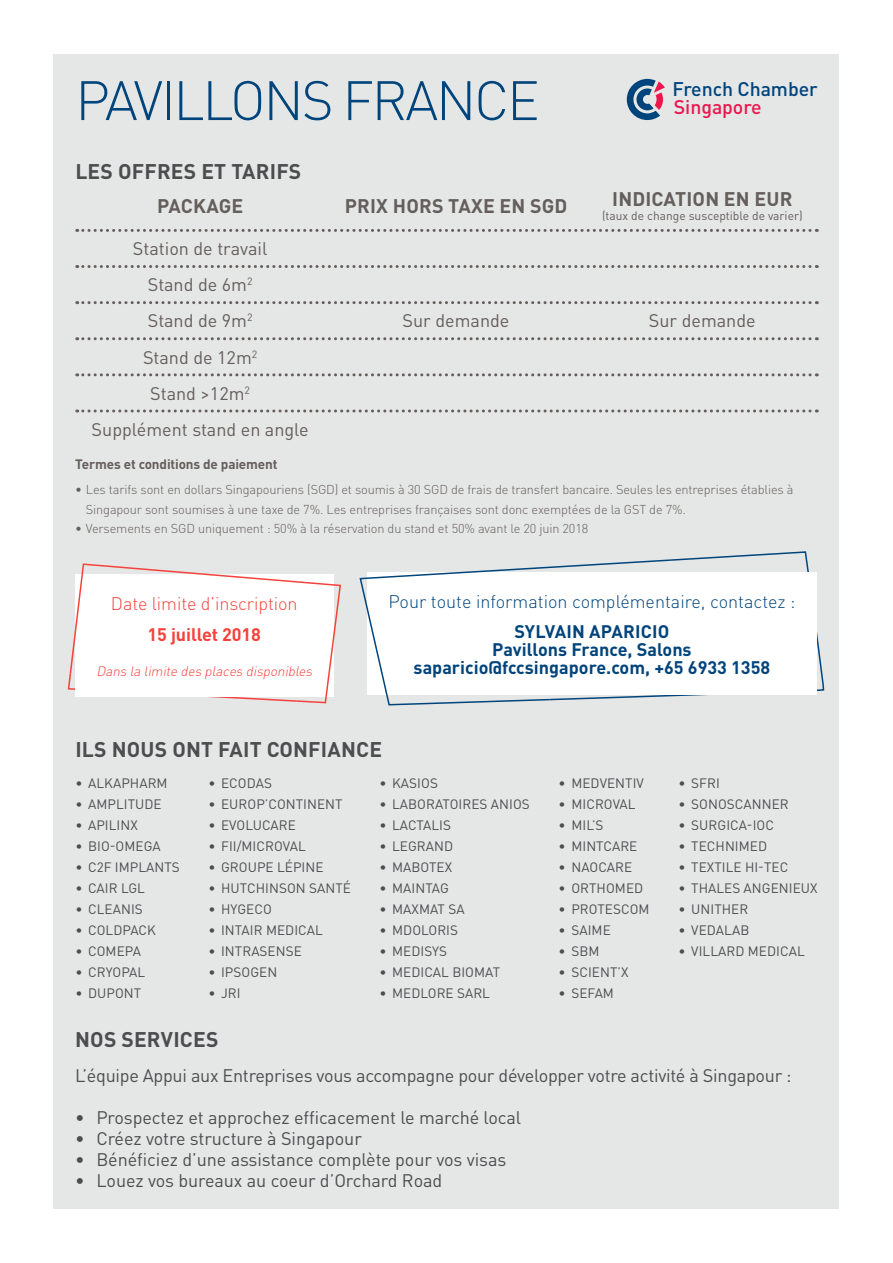
<style>
.page{position:relative;width:893px;height:1263px;background:#fff}
.page>*{position:absolute;margin:0;border:0;box-sizing:border-box;transform-origin:0 0}
.t1{font:300 54.6px "DIN Pro";letter-spacing:-.04em;color:#00447c}
.t2{font:700 21px "DIN Pro";letter-spacing:.01em;color:#4d4d4f}
.t3{font:700 19.5px "DIN Pro";letter-spacing:.01em;color:#645e5c}
.t4{font:500 19.5px "DIN Pro";letter-spacing:-.005em;color:#00447c}
.t5{font:500 19.5px "DIN Pro";letter-spacing:-.005em;color:#ed174f}
.t6{font:18px "DIN Pro";letter-spacing:-.005em;color:#4d4d4f}
.t7{font:18px/36.3px "DIN Pro";color:#645e5c;text-align:center}
.t8{font:700 18px "DIN Pro";color:#00447c}
.t9{font:300 18px "DIN Pro";color:#00447c}
.t10{font:300 18px "DIN Pro";letter-spacing:-.005em;color:#f5423b}
.t11{font:700 18px "DIN Pro";letter-spacing:-.005em;color:#f5423b}
.t12{font:13.5px "DIN Pro";letter-spacing:.005em;color:#4d4d4f}
.t13{font:italic 300 13.5px "DIN Pro";color:#f5423b}
.t14{font:700 13.5px "DIN Pro";letter-spacing:-.01em;color:#645e5c}
.t15{font:300 12.75px/19.5px "DIN Pro";letter-spacing:-.01em;color:#645e5c}
.t16{font:12px "DIN Pro";color:#645e5c}
</style>
<div class="page">
<div style="left:54px;top:54px;width:785px;height:1154px;background:#e5e6e6"></div>
<svg style="left:627px;top:79px;width:38px;height:41px"></svg>
<svg style="left:77px;top:229px;width:740px;height:3px"></svg>
<svg style="left:77px;top:301px;width:740px;height:3px"></svg>
<svg style="left:77px;top:373px;width:740px;height:3px"></svg>
<svg style="left:77px;top:265px;width:740px;height:3px"></svg>
<svg style="left:77px;top:337px;width:740px;height:3px"></svg>
<svg style="left:77px;top:409px;width:740px;height:3px"></svg>
<svg style="left:67px;top:563px;width:274px;height:141px"></svg>
<svg style="left:672px;top:552px;width:153px;height:145px"></svg>
<div style="left:367px;top:572px;width:450px;height:123px;background:#fff"></div>
<svg style="left:359px;top:559px;width:313px;height:146px"></svg>
<h1 class="t1" style="left:75px;top:63px;width:466px">Pavillons France</h1>
<h3 class="t4" style="left:673px;top:76px;width:147px">French Chamber</h3>
<h3 class="t5" style="left:674px;top:94px;width:89px">Singapore</h3>
<h2 class="t2" style="left:75px;top:157px;width:57px">LES OFFRES</h2>
<h2 class="t2" style="left:201px;top:157px;width:54px">ET TARIFS</h2>
<h3 class="t3" style="left:157px;top:193px;width:25px">PACKAGE</h3>
<h3 class="t3" style="left:345px;top:193px;width:24px">PRIX</h3>
<h3 class="t3" style="left:393px;top:193px;width:27px">HORS</h3>
<h3 class="t3" style="left:448px;top:193px;width:23px">TAXE</h3>
<h3 class="t3" style="left:500px;top:193px;width:69px">EN SGD</h3>
<h3 class="t3" style="left:612px;top:186px;width:19px">INDICA</h3>
<h3 class="t3" style="left:675px;top:186px;width:23px">TION</h3>
<h3 class="t3" style="left:724px;top:186px;width:56px">EN EUR</h3>
<p class="t16" style="left:602px;top:208px;width:202px">(TAUX DE CHANGE SUSCEPTIBLE DE VARIER)</p>
<h3 class="t7" style="left:133px;top:229px;width:136px">STATION DE TRAVAIL<br>STAND DE 6M<sup>2<br></sup>STAND DE 9M<sup>2</sup></h3>
<h3 class="t7" style="left:92px;top:338px;width:219px">STAND DE 12M<sup>2<br></sup>STAND &gt;12M<sup>2<br></sup>SUPPLÉMENT STAND EN ANGLE</h3>
<p class="t14" style="left:75px;top:454px;width:204px">TERMES ET CONDITIONS DE PAIEMENT</p>
<h3 class="t7" style="left:403px;top:302px;width:108px">SUR DEMANDE</h3>
<h3 class="t7" style="left:649px;top:302px;width:108px">SUR DEMANDE</h3>
<p class="t15" style="left:86px;top:479px;width:709px;text-indent:-11px">• Les tarifs sont en dollars Singapouriens (SG D) et soumis à 30 SG D de frais de transfert bancaire. Seules les entreprises établies à<br>Singapour sont soumises à une taxe de 7%. Les entreprises françaises sont donc exemptées de la GST de 7%.</p>
<p class="t15" style="left:75px;top:518px;width:515px">• Versements en SG D uniquement : 50% à la réservation du stand et 50% avant le 20 juin 2018</p>
<h3 class="t10" style="left:111px;top:591px;width:188px">Date limite d’inscription</h3>
<h3 class="t11" style="left:148px;top:622px;width:115px">15 JUILLET 2018</h3>
<p class="t13" style="left:96px;top:662px;width:220px">Dans la limite des places disponibles</p>
<h3 class="t9" style="left:388px;top:589px;width:409px">Pour toute information complémentaire, contactez :</h3>
<h3 class="t8" style="left:514px;top:619px;width:51px">SYLVAIN</h3>
<h3 class="t8" style="left:589px;top:619px;width:23px">APARICIO</h3>
<h3 class="t8" style="left:492px;top:637px;width:201px">PAVILLONS FRANCE, SALONS</h3>
<h3 class="t8" style="left:414px;top:655px;width:358px">SAPARICIO@FCCSINGAPORE.COM, +65 6933 1358</h3>
<h2 class="t2" style="left:75px;top:735px;width:51px">ILS NOUS</h2>
<h2 class="t2" style="left:172px;top:735px;width:109px">ONT FAIT CONFIANCE</h2>
<p class="t12" style="left:75px;top:774px;width:48px">• ALKAPHARM</p>
<p class="t12" style="left:75px;top:795px;width:30px">• AMPLI</p>
<p class="t12" style="left:128px;top:795px;width:17px">TUDE</p>
<p class="t12" style="left:75px;top:816px;width:29px">• APILIN</p>
<p class="t12" style="left:130px;top:816px;width:9px">X</p>
<p class="t12" style="left:75px;top:837px;width:86px">• BIO-OMEGA</p>
<p class="t12" style="left:75px;top:858px;width:54px">• C2F IMPLAN</p>
<p class="t12" style="left:164px;top:858px;width:16px">TS</p>
<p class="t12" style="left:75px;top:879px;width:30px">• CAIR</p>
<p class="t12" style="left:121px;top:879px;width:22px">LGL</p>
<p class="t12" style="left:75px;top:900px;width:30px">• CLEANIS</p>
<p class="t12" style="left:75px;top:921px;width:31px">• COLDPAC</p>
<p class="t12" style="left:147px;top:921px;width:10px">K</p>
<p class="t12" style="left:75px;top:942px;width:32px">• COMEPA</p>
<p class="t12" style="left:75px;top:963px;width:47px">• CRYOPAL</p>
<p class="t12" style="left:75px;top:984px;width:32px">• DUPON</p>
<p class="t12" style="left:134px;top:984px;width:9px">T</p>
<p class="t12" style="left:208px;top:774px;width:31px">• ECODAS</p>
<p class="t12" style="left:208px;top:795px;width:31px">• EUROP</p>
<p class="t12" style="left:265px;top:795px;width:13px">’CON</p>
<p class="t12" style="left:296px;top:795px;width:16px">TINEN</p>
<p class="t12" style="left:335px;top:795px;width:9px">T</p>
<p class="t12" style="left:208px;top:816px;width:31px">• EVOLUCARE</p>
<p class="t12" style="left:208px;top:837px;width:53px">• FII/MICROVAL</p>
<p class="t12" style="left:208px;top:858px;width:23px">• GROUPE</p>
<p class="t12" style="left:277px;top:858px;width:25px">LÉPINE</p>
<p class="t12" style="left:208px;top:879px;width:48px">• HUTCHINSON</p>
<p class="t12" style="left:309px;top:879px;width:43px">SANTÉ</p>
<p class="t12" style="left:208px;top:900px;width:47px">• HYGECO</p>
<p class="t12" style="left:208px;top:921px;width:41px">• INTAIR</p>
<p class="t12" style="left:266px;top:921px;width:20px">MEDICAL</p>
<p class="t12" style="left:208px;top:942px;width:44px">• INTRASENSE</p>
<p class="t12" style="left:208px;top:963px;width:26px">• IPSO</p>
<p class="t12" style="left:250px;top:963px;width:18px">GEN</p>
<p class="t12" style="left:208px;top:984px;width:34px">• JRI</p>
<p class="t12" style="left:379px;top:774px;width:22px">• KASIOS</p>
<p class="t12" style="left:379px;top:795px;width:31px">• LABORA</p>
<p class="t12" style="left:443px;top:795px;width:16px">TOIRES</p>
<p class="t12" style="left:491px;top:795px;width:17px">ANIOS</p>
<p class="t12" style="left:379px;top:816px;width:52px">• LAC TALIS</p>
<p class="t12" style="left:379px;top:837px;width:48px">• LEGRAND</p>
<p class="t12" style="left:379px;top:858px;width:34px">• MABO</p>
<p class="t12" style="left:429px;top:858px;width:25px">TEX</p>
<p class="t12" style="left:379px;top:879px;width:71px">• MAIN TAG</p>
<p class="t12" style="left:379px;top:900px;width:86px">• MAXMAT SA</p>
<p class="t12" style="left:379px;top:921px;width:33px">• MDOLORIS</p>
<p class="t12" style="left:379px;top:942px;width:32px">• MEDIS</p>
<p class="t12" style="left:432px;top:942px;width:15px">YS</p>
<p class="t12" style="left:379px;top:963px;width:33px">• MEDICAL</p>
<p class="t12" style="left:452px;top:963px;width:18px">BIOMA</p>
<p class="t12" style="left:493px;top:963px;width:9px">T</p>
<p class="t12" style="left:379px;top:984px;width:33px">• MEDLORE</p>
<p class="t12" style="left:457px;top:984px;width:18px">SARL</p>
<h2 class="t2" style="left:75px;top:1025px;width:60px">NOS SER</h2>
<h2 class="t2" style="left:161px;top:1025px;width:25px">VICES</h2>
<p class="t12" style="left:559px;top:774px;width:33px">• MEDVEN</p>
<p class="t12" style="left:625px;top:774px;width:14px">TIV</p>
<p class="t12" style="left:559px;top:795px;width:33px">• MICROVAL</p>
<p class="t12" style="left:559px;top:816px;width:45px">• MIL’S</p>
<p class="t12" style="left:559px;top:837px;width:54px">• MINTCARE</p>
<p class="t12" style="left:559px;top:858px;width:33px">• NAOCARE</p>
<p class="t12" style="left:559px;top:879px;width:48px">• ORTHOMED</p>
<p class="t12" style="left:559px;top:900px;width:56px">• PROTESCOM</p>
<p class="t12" style="left:559px;top:921px;width:30px">• SAIME</p>
<p class="t12" style="left:559px;top:942px;width:42px">• SBM</p>
<p class="t12" style="left:559px;top:963px;width:29px">• SCIEN</p>
<p class="t12" style="left:610px;top:963px;width:20px">T’X</p>
<p class="t12" style="left:559px;top:984px;width:30px">• SEFAM</p>
<p class="t12" style="left:678px;top:774px;width:28px">• SFRI</p>
<p class="t12" style="left:678px;top:795px;width:31px">• SONOSCANNER</p>
<p class="t12" style="left:678px;top:816px;width:87px">• SURGICA-IOC</p>
<p class="t12" style="left:678px;top:837px;width:23px">• TECHNIMED</p>
<p class="t12" style="left:678px;top:858px;width:51px">• TEXTILE</p>
<p class="t12" style="left:745px;top:858px;width:28px">HI-TEC</p>
<p class="t12" style="left:678px;top:879px;width:22px">• THALES</p>
<p class="t12" style="left:744px;top:879px;width:36px">ANGENIEU</p>
<p class="t12" style="left:810px;top:879px;width:9px">X</p>
<p class="t12" style="left:678px;top:900px;width:53px">• UNITHER</p>
<p class="t12" style="left:678px;top:921px;width:30px">• VEDALAB</p>
<p class="t12" style="left:678px;top:942px;width:29px">• VILLARD</p>
<p class="t12" style="left:748px;top:942px;width:20px">MEDICAL</p>
<h3 class="t6" style="left:75px;top:1063px;width:718px">L’ÉQUIPE APPUI AUX ENTREPRISES VOUS ACCOMPAGNE POUR DÉVELOPPER VOTRE ACTIVITÉ À SINGAPOUR :</h3>
<h3 class="t6" style="left:75px;top:1105px;width:448px">• PROSPECTEZ ET APPROCHEZ EFFICACEMENT LE MARCHÉ LOCAL</h3>
<h3 class="t6" style="left:75px;top:1126px;width:288px">• CRÉEZ VOTRE STRUCTURE À SINGAPOUR</h3>
<h3 class="t6" style="left:75px;top:1147px;width:433px">• BÉNÉFICIEZ D’UNE ASSISTANCE COMPLÈTE POUR VOS VISAS</h3>
<h3 class="t6" style="left:75px;top:1168px;width:369px">• LOUEZ VOS BUREAUX AU COEUR D’ORCHARD ROAD</h3>
</div>
